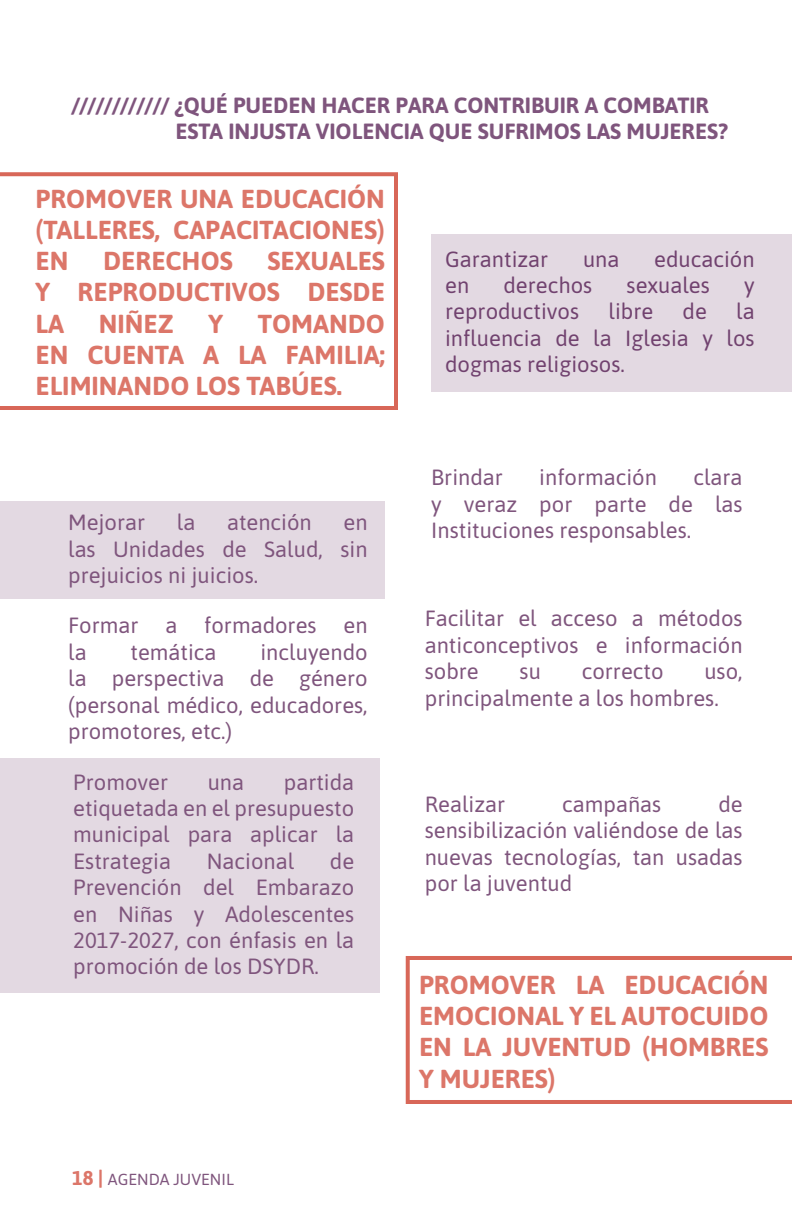
<style>
.page{position:relative;width:792px;height:1224px;background:#fff}
.page>*{position:absolute;margin:0;border:0;box-sizing:border-box;transform-origin:0 0}
.t1{font:700 26px/31.2px "Asap";color:#dc7669;text-align:justify}
.t2{font:22px/26.4px "Asap";color:#7f557d;text-align:justify}
.t3{font:22px/26.4px "Asap";color:#71426f;text-align:justify}
.t4{font:700 22px/26.4px "Asap";color:#7f557d}
.t5{font:16px "Asap";color:#7f557d}
.s1{font-weight:700;font-size:20px;color:#dc7669}
</style>
<div class="page">
<svg style="left:406px;top:956px;width:386px;height:148px"></svg>
<div style="left:0;top:759px;width:380px;height:234px;background:#e3d9e2"></div>
<div style="left:0;top:502px;width:385px;height:97px;background:#e3d9e2"></div>
<div style="left:431px;top:235px;width:361px;height:157px;background:#e3d9e2"></div>
<svg style="left:0;top:172px;width:398px;height:238px"></svg>
<p class="t4" style="left:175px;top:91px;width:554px;text-indent:-104px">//////////// ¿QUÉ PUEDEN HACER PARA CONTRIBUIR A COMBATIR<br>ESTA INJUSTA VIOLENCIA QUE SUFRIMOS LAS MUJERES?</p>
<p class="t1" style="left:36px;top:182px;width:351px">PROMOVER UNA EDUCACIÓN (TALLERES, CAPACITACIONES)<br>EN</p>
<p class="t1" style="left:36px;top:244px;width:351px;text-indent:232px">SEXUALES Y REPRODUCTIVOS DESDE LA</p>
<p class="t1" style="left:103px;top:244px;width:131px">DERECHOS</p>
<p class="t1" style="left:99px;top:307px;width:76px">NIÑEZ</p>
<p class="t1" style="left:209px;top:307px;width:16px">Y</p>
<p class="t1" style="left:36px;top:307px;width:351px;text-indent:222px">TOMANDO EN CUENTA A LA FAMILIA; ELIMINANDO LOS TABÚES.</p>
<p class="t2" style="left:68px;top:508px;width:79px">Mejorar</p>
<p class="t2" style="left:177px;top:508px;width:20px">la</p>
<p class="t2" style="left:227px;top:508px;width:86px">atención</p>
<p class="t2" style="left:68px;top:508px;width:301px;text-indent:275px">en las Unidades de Salud, sin prejuicios ni juicios.</p>
<p class="t2" style="left:68px;top:611px;width:301px">Formar a formadores en la</p>
<p class="t2" style="left:68px;top:638px;width:301px;text-indent:192px">incluyendo la perspectiva de género (personal médico, educadores, promotores, etc.)</p>
<p class="t2" style="left:131px;top:638px;width:88px">temática</p>
<p class="t2" style="left:73px;top:768px;width:282px;text-indent:211px">partida etiquetada en el presupuesto municipal para aplicar la Estrategia</p>
<p class="t2" style="left:73px;top:768px;width:96px">Promover</p>
<p class="t2" style="left:208px;top:768px;width:38px">una</p>
<p class="t2" style="left:73px;top:847px;width:283px;text-indent:257px">de Prevención del Embarazo en Niñas y Adolescentes 2017-2027, con énfasis en la promoción de los DSYDR.</p>
<p class="t2" style="left:207px;top:847px;width:89px">Nacional</p>
<p class="t5" style="left:72px;top:1168px;width:163px"><span class="s1">18 |</span> AGENDA JUVENIL</p>
<p class="t3" style="left:445px;top:245px;width:105px">Garantizar</p>
<p class="t3" style="left:583px;top:245px;width:38px">una</p>
<p class="t3" style="left:654px;top:245px;width:102px">educación</p>
<p class="t3" style="left:445px;top:271px;width:26px">en</p>
<p class="t3" style="left:503px;top:271px;width:90px">derechos</p>
<p class="t3" style="left:627px;top:271px;width:85px">sexuales</p>
<p class="t3" style="left:744px;top:271px;width:12px">y</p>
<p class="t3" style="left:445px;top:297px;width:136px">reproductivos</p>
<p class="t3" style="left:609px;top:297px;width:46px">libre</p>
<p class="t3" style="left:683px;top:297px;width:26px">de</p>
<p class="t3" style="left:445px;top:297px;width:311px;text-indent:291px">la influencia de la Iglesia y los dogmas religiosos.</p>
<p class="t2" style="left:431px;top:463px;width:73px">Brindar</p>
<p class="t2" style="left:539px;top:463px;width:119px">información</p>
<p class="t2" style="left:431px;top:463px;width:313px;text-indent:262px">clara y veraz por parte de las Instituciones responsables.</p>
<p class="t2" style="left:425px;top:604px;width:319px">Facilitar el acceso a métodos anticonceptivos e información sobre</p>
<p class="t2" style="left:520px;top:657px;width:23px">su</p>
<p class="t2" style="left:582px;top:657px;width:83px">correcto</p>
<p class="t2" style="left:425px;top:657px;width:319px;text-indent:280px">uso, principalmente a los hombres.</p>
<p class="t2" style="left:425px;top:790px;width:319px;text-indent:294px">de sensibilización valiéndose de las nuevas tecnologías, tan usadas por la juventud</p>
<p class="t2" style="left:425px;top:790px;width:82px">Realizar</p>
<p class="t2" style="left:562px;top:790px;width:101px">campañas</p>
<p class="t1" style="left:419px;top:968px;width:351px">PROMOVER LA EDUCACIÓN EMOCIONAL Y EL AUTOCUIDO EN LA JUVENTUD (HOMBRES Y MUJERES)</p>
</div>
